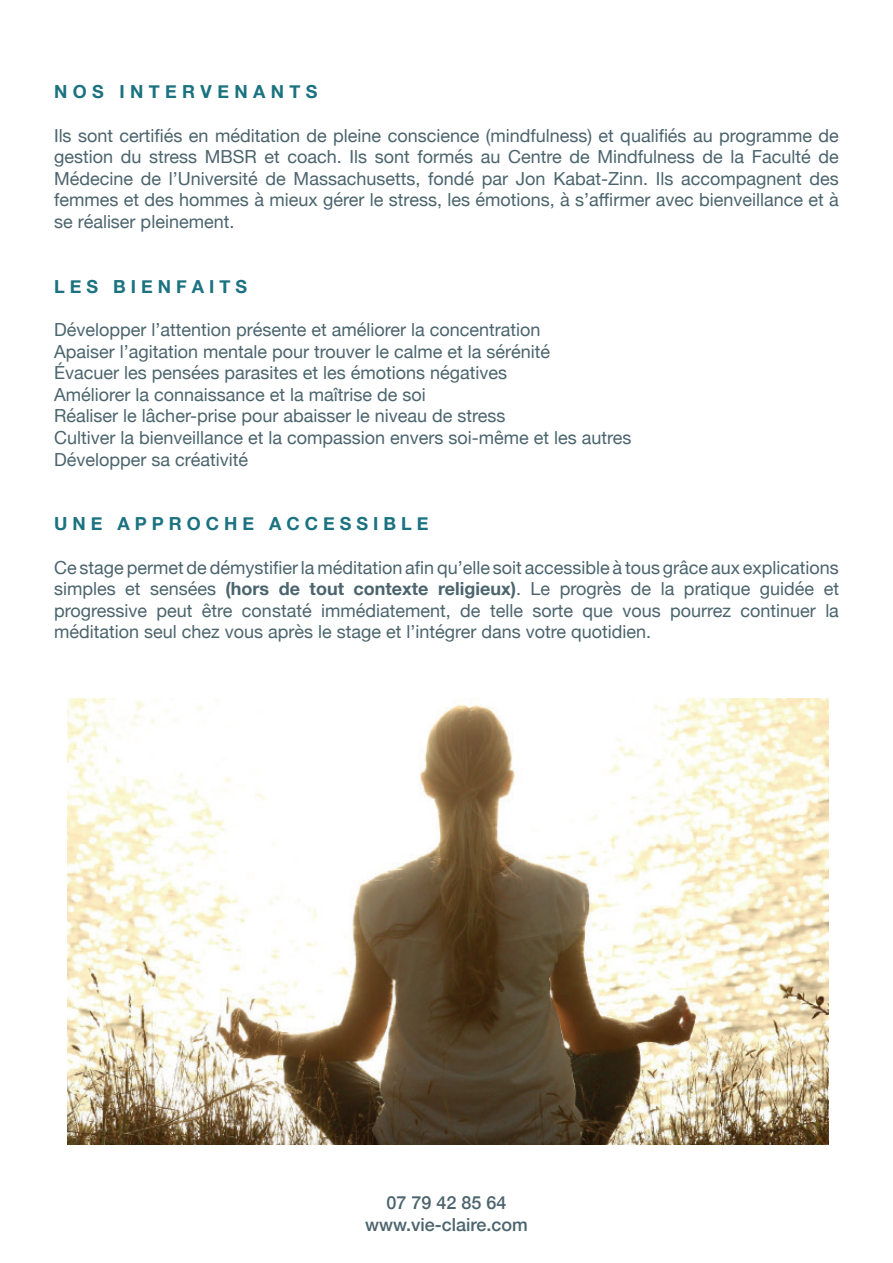
<style>
.page{position:relative;width:893px;height:1263px;background:#fff}
.page>*{position:absolute;margin:0;border:0;box-sizing:border-box;transform-origin:0 0}
.t1{font:18px/21.6px "Helvetica Neue";color:#4b646d}
.t2{font:700 18px "Helvetica Neue";color:#1b7280}
.t3{font:700 18px "Helvetica Neue";color:#4b646d}
.t4{font:500 18px/21.6px "Helvetica Neue";color:#4b646d;text-align:center}
.s1{font-weight:400}
</style>
<div class="page">
<img style="left:67px;top:698px;width:761px;height:447px">
<p class="t2" style="left:54px;top:78px;width:51px">N O S</p>
<p class="t1" style="left:54px;top:125px;width:786px;text-align:justify">Ils sont certifiés en méditation de pleine conscience (mindfulness) et qualifiés au programme de gestion du stress MBSR et coach. Ils sont formés au Centre de Mindfulness de la Faculté de Médecine de ’l Université de Massachusetts, fondé par Jon Kabat-Zinn. Ils accompagnent des femmes et des hommes à mieux gérer le stress, les émotions ’sà, affirmer avec bienveillance et à se réaliser pleinement.</p>
<p class="t2" style="left:119px;top:78px;width:200px">NI T E R V E N A N T S</p>
<p class="t2" style="left:54px;top:272px;width:46px">EL S</p>
<p class="t1" style="left:54px;top:320px;width:579px">Développer ’l attention présente et améliorer la concentration<br>Apaiser ’l agitation mentale pour trouver le calme et la sérénité<br>Évacuer les pensées parasites et les émotions négatives<br>Améliorer la connaissance et la maîtrise de soi<br>Réaliser le lâcher-prise pour abaisser le niveau de stress<br>Cultiver la bienveillance et la compassion envers soi-même et les autres Développer sa créativité</p>
<p class="t2" style="left:113px;top:272px;width:136px">B EI N AF TI S</p>
<p class="t2" style="left:117px;top:510px;width:138px">A P P R O C H E</p>
<p class="t2" style="left:269px;top:510px;width:161px">A C C E S S BI EL</p>
<p class="t2" style="left:54px;top:510px;width:50px">U N E</p>
<p class="t1" style="left:54px;top:557px;width:786px;text-align:right">Ce stage permet de démystifier la méditation afin qu’elle soit accessible à tous grâce aux explications et</p>
<p class="t1" style="left:150px;top:579px;width:68px">sensées</p>
<p class="t1" style="left:560px;top:579px;width:63px">progrès</p>
<p class="t1" style="left:760px;top:579px;width:56px">guidée</p>
<p class="t3" style="left:226px;top:575px;width:45px">(hors</p>
<p class="t3" style="left:438px;top:575px;width:84px">religieux <span class="s1">.</span>)</p>
<p class="t1" style="left:54px;top:579px;width:63px">simples</p>
<p class="t3" style="left:279px;top:575px;width:23px">de</p>
<p class="t1" style="left:530px;top:579px;width:21px">Le</p>
<p class="t1" style="left:631px;top:579px;width:22px">de</p>
<p class="t1" style="left:661px;top:579px;width:15px">la</p>
<p class="t1" style="left:684px;top:579px;width:68px">pratique</p>
<p class="t1" style="left:125px;top:579px;width:17px">et</p>
<p class="t3" style="left:310px;top:575px;width:36px">tout</p>
<p class="t3" style="left:354px;top:575px;width:77px">contexte</p>
<p class="t1" style="left:242px;top:601px;width:71px">constaté</p>
<p class="t1" style="left:321px;top:601px;width:131px">immédiatement,</p>
<p class="t1" style="left:202px;top:601px;width:32px">être</p>
<p class="t1" style="left:54px;top:601px;width:599px">progressive<br>méditation seul chez vous après le stage et ’l intégrer dans votre quotidien.</p>
<p class="t1" style="left:460px;top:601px;width:22px">de</p>
<p class="t1" style="left:490px;top:601px;width:34px">telle</p>
<p class="t1" style="left:156px;top:601px;width:38px">peut</p>
<p class="t1" style="left:532px;top:601px;width:42px">sorte</p>
<p class="t1" style="left:583px;top:601px;width:32px">que</p>
<p class="t1" style="left:622px;top:601px;width:40px">vous</p>
<p class="t1" style="left:670px;top:601px;width:62px">pourrez</p>
<p class="t1" style="left:740px;top:601px;width:77px">continuer</p>
<p class="t1" style="left:825px;top:601px;width:15px">la</p>
<p class="t4" style="left:365px;top:1191px;width:164px">07 79 42 85 64 www.vie-claire.com</p>
</div>
